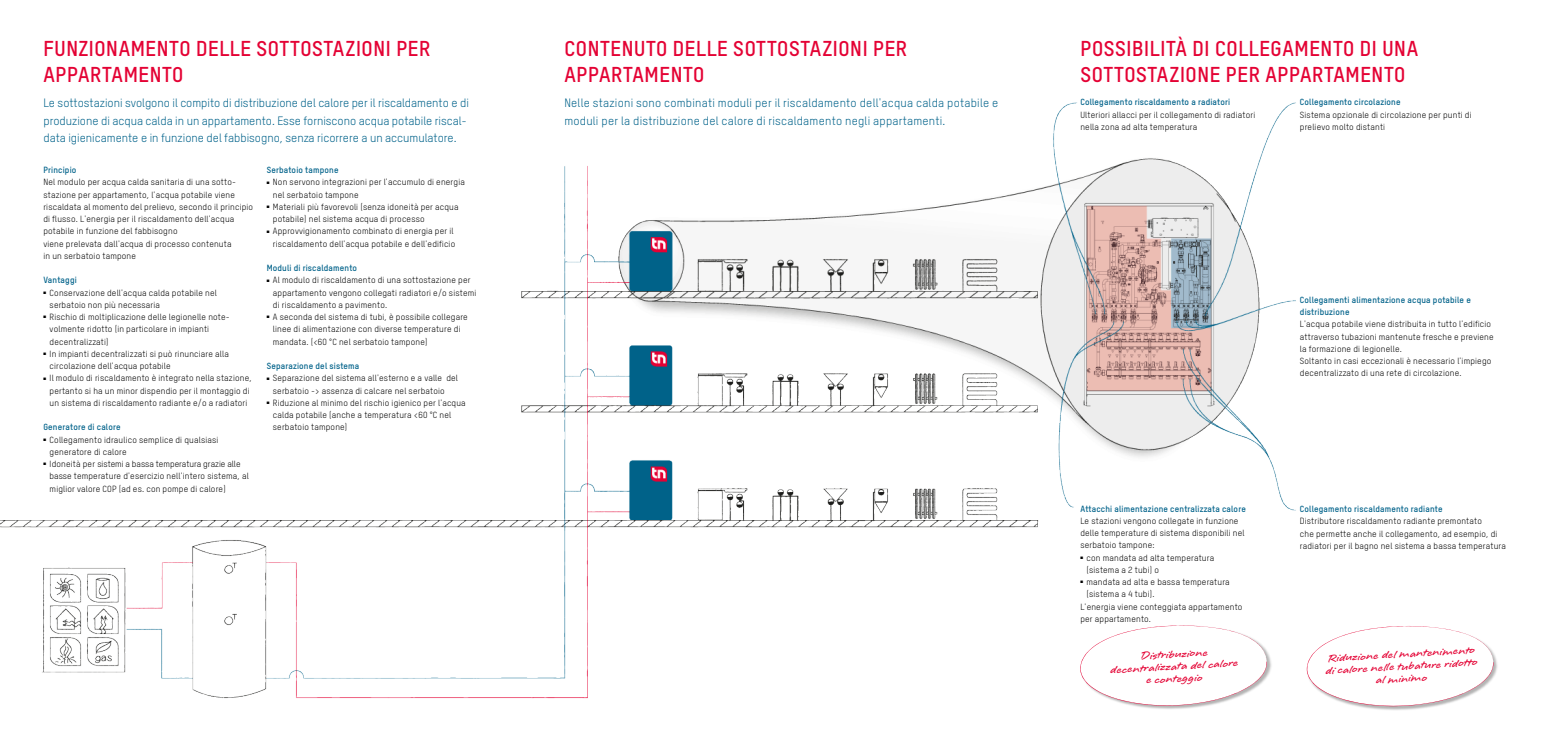
<style>
.page{position:relative;width:1548px;height:737px;background:#fff}
.page>*{position:absolute;margin:0;border:0;box-sizing:border-box;transform-origin:0 0}
.Produkttitel{font:21px/26.2px "T Star Pro Bold";letter-spacing:.03em;color:#e40234}
.Bubble{font:700 14px/12.2px "Taco Hand";color:#e40234;text-align:center}
.Lead{font:11.81px/17.5px "T Star Pro Regular";color:#00628a}
.Produkttitel-2{font:11.81px/17.5px "T Star Pro Regular";letter-spacing:.02em;color:#00628a}
.t1{font:8.75px/12.2px "T Star Pro Regular";letter-spacing:.02em;color:#000}
.Untertitel{font:8.75px/12.2px "T Star Pro Bold";letter-spacing:.02em;color:#00628a}
</style>
<div class="page">
<img style="left:0;top:102px;width:1296px;height:597px">
<img style="left:1142px;top:624px;width:131px;height:85px">
<svg style="left:1079px;top:623px;width:189px;height:84px"></svg>
<img style="left:1368px;top:656px;width:130px;height:54px">
<svg style="left:1306px;top:626px;width:189px;height:82px"></svg>
<p class="Produkttitel" style="left:44px;top:34px;width:388px">FUNZIONAMENTO DELLE SOTTOSTAZIONI PER<br>APPARTAMENTO</p>
<p class="Lead" style="left:43px;top:93px;width:427px">Le sottostazioni svolgono il compito di distribuzione del calore per il riscaldamento e di produzione di acqua calda in un appartamento. Esse forniscono acqua potabile riscal&shy;data igienicamente e in funzione del fabbisogno, senza ricorrere a un accumulatore.</p>
<p class="Untertitel" style="left:43px;top:163px;width:34px">Principio</p>
<p class="t1" style="left:43px;top:175px;width:211px">Nel modulo per acqua calda sanitaria di una sotto&shy;stazione per appartamento, l'acqua potabile viene riscaldata al momento del prelievo, secondo il principio di flusso. L'energia per il riscaldamento dell'acqua potabile in funzione del fabbisogno<br>viene prelevata dall'acqua di processo contenuta<br>in un serbatoio tampone</p>
<p class="Untertitel" style="left:43px;top:273px;width:35px">Vantaggi</p>
<p class="t1" style="left:50px;top:286px;width:169px;text-indent:-6px">■ Conservazione dell'acqua calda potabile nel serbatoio non più necessaria</p>
<p class="t1" style="left:50px;top:310px;width:180px;text-indent:-6px">■ Rischio di moltiplicazione delle legionelle note&shy;volmente ridotto (in particolare in impianti decentralizzati)</p>
<p class="t1" style="left:50px;top:347px;width:181px;text-indent:-6px">■ In impianti decentralizzati si può rinunciare alla circolazione dell'acqua potabile</p>
<p class="t1" style="left:43px;top:371px;width:210px;text-align:center">■ Il modulo di riscaldamento è integrato nella stazione, pertanto si ha un minor dispendio per il montaggio di un sistema di riscaldamento radiante e/o a radiatori</p>
<p class="Untertitel" style="left:43px;top:420px;width:79px">Generatore di calore</p>
<p class="t1" style="left:50px;top:433px;width:170px;text-indent:-6px">■ Collegamento idraulico semplice di qualsiasi generatore di calore</p>
<p class="t1" style="left:50px;top:457px;width:201px;text-indent:-6px">■ Idoneità per sistemi a bassa temperatura grazie alle basse temperature d'esercizio nell'intero sistema, al miglior valore COP (ad es. con pompe di calore)</p>
<p class="Untertitel" style="left:267px;top:163px;width:73px">Serbatoio tampone</p>
<p class="t1" style="left:273px;top:175px;width:194px;text-indent:-6px">■ Non servono integrazioni per l'accumulo di energia nel serbatoio tampone</p>
<p class="t1" style="left:273px;top:200px;width:187px;text-indent:-6px">■ Materiali più favorevoli (senza idoneità per acqua potabile) nel sistema acqua di processo</p>
<p class="t1" style="left:267px;top:224px;width:190px;text-align:right">■ Approvvigionamento combinato di energia per il riscaldamento dell'acqua potabile e dell'edificio</p>
<p class="Untertitel" style="left:267px;top:261px;width:92px">Moduli di riscaldamento</p>
<p class="t1" style="left:273px;top:273px;width:205px;text-indent:-6px">■ Al modulo di riscaldamento di una sottostazione per appartamento vengono collegati radiatori e/o sistemi di riscaldamento a pavimento.</p>
<p class="t1" style="left:273px;top:310px;width:196px;text-indent:-6px">■ A seconda del sistema di tubi, è possibile collegare linee di alimentazione con diverse temperature di mandata. (&lt;60 °C nel serbatoio tampone)</p>
<p class="Untertitel" style="left:267px;top:359px;width:94px">Separazione del sistema</p>
<p class="t1" style="left:273px;top:371px;width:187px;text-indent:-6px">■ Separazione del sistema all'esterno e a valle del serbatoio -&gt; assenza di calcare nel serbatoio</p>
<p class="t1" style="left:273px;top:396px;width:194px;text-indent:-6px">■ Riduzione al minimo del rischio igienico per l'acqua calda potabile (anche a temperatura &lt;60 °C nel serbatoio tampone)</p>
<p class="Produkttitel" style="left:564px;top:34px;width:344px">CONTENUTO DELLE SOTTOSTAZIONI PER<br>APPARTAMENTO</p>
<p class="Produkttitel-2" style="left:564px;top:93px;width:436px">Nelle stazioni sono combinati moduli per il riscaldamento dell'acqua calda potabile e moduli per la distribuzione del calore di riscaldamento negli appartamenti.</p>
<p class="Produkttitel" style="left:1080px;top:34px;width:339px">POSSIBILITÀ DI COLLEGAMENTO DI UNA<br>SOTTOSTAZIONE PER APPARTAMENTO</p>
<p class="Untertitel" style="left:1080px;top:95px;width:151px">Collegamento riscaldamento a radiatori</p>
<p class="t1" style="left:1080px;top:108px;width:176px">Ulteriori allacci per il collegamento di radiatori nella zona ad alta temperatura</p>
<p class="Untertitel" style="left:1300px;top:95px;width:102px">Collegamento circolazione</p>
<p class="t1" style="left:1300px;top:108px;width:173px">Sistema opzionale di circolazione per punti di prelievo molto distanti</p>
<p class="Untertitel" style="left:1080px;top:501px;width:167px">Attacchi alimentazione centralizzata calore</p>
<p class="t1" style="left:1080px;top:514px;width:166px">Le stazioni vengono collegate in funzione delle temperature di sistema disponibili nel serbatoio tampone:</p>
<p class="t1" style="left:1086px;top:550px;width:129px;text-indent:-6px">■ con mandata ad alta temperatura (sistema a 2 tubi) o</p>
<p class="t1" style="left:1086px;top:575px;width:145px;text-indent:-6px">■ mandata ad alta e bassa temperatura (sistema a 4 tubi).</p>
<p class="t1" style="left:1080px;top:599px;width:164px">L'energia viene conteggiata appartamento per appartamento.</p>
<p class="Untertitel" style="left:1300px;top:293px;width:172px">Collegamenti alimentazione acqua potabile e distribuzione</p>
<p class="t1" style="left:1300px;top:317px;width:195px">L'acqua potabile viene distribuita in tutto l'edificio attraverso tubazioni mantenute fresche e previene la formazione di legionelle.</p>
<p class="t1" style="left:1300px;top:354px;width:193px">Soltanto in casi eccezionali è necessario l'impiego decentralizzato di una rete di circolazione.</p>
<p class="Untertitel" style="left:1300px;top:502px;width:144px">Collegamento riscaldamento radiante</p>
<p class="t1" style="left:1300px;top:514px;width:208px">Distributore riscaldamento radiante premontato<br>che permette anche il collegamento, ad esempio, di radiatori per il bagno nel sistema a bassa temperatura</p>
<p class="Bubble" style="left:1109px;top:651px;width:130px;rotate:-3deg">Distribuzione decentralizzata del calore e conteggio</p>
<p class="Bubble" style="left:1324px;top:652px;width:154px;rotate:-3deg">Riduzione del mantenimento di calore nelle tubature ridotto al minimo</p>
</div>
